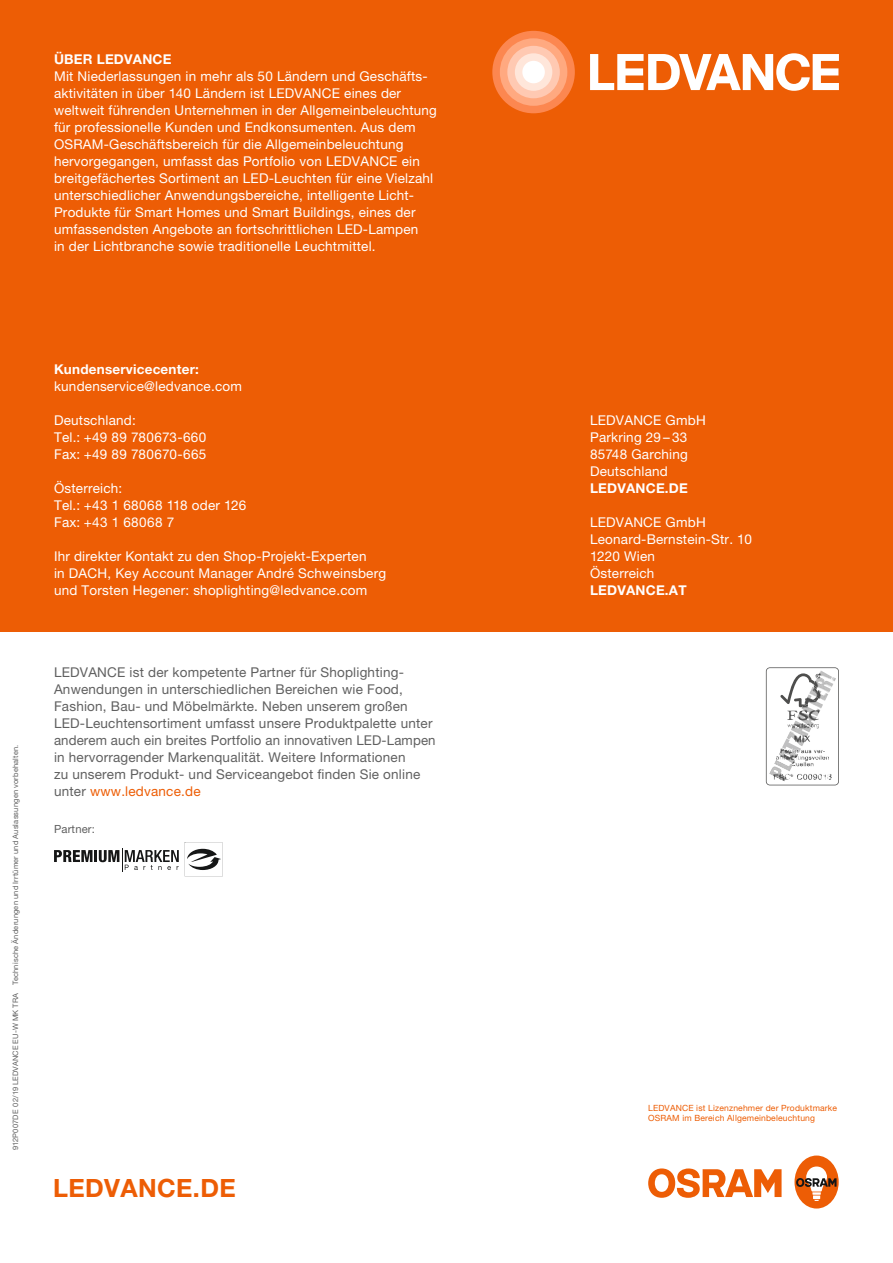
<style>
.page{position:relative;width:893px;height:1263px;background:#fff}
.page>*{position:absolute;margin:0;border:0;box-sizing:border-box;transform-origin:0 0}
.t1{font:700 25.2px "Helvetica Neue LT Pro";letter-spacing:.015em;color:#ed5d05}
.t2{font:13.5px/17px "Helvetica Neue LT Pro";letter-spacing:.015em;color:#fff}
.t3{font:13.5px/17px "Helvetica Neue LT Pro";letter-spacing:.015em;color:#606060}
.t4{font:700 13.5px "Helvetica Neue LT Pro";letter-spacing:.015em;color:#fff}
.t5{font:11.25px "Helvetica Neue LT Pro";letter-spacing:.015em;color:#606060}
.t6{font:8.55px/10.6px "Helvetica Neue LT Pro";letter-spacing:.02em;color:#ed5d05}
.t7{font:7.5px "Helvetica Neue LT Pro";letter-spacing:.02em;color:#606060}
.s1{color:#ed5d05}
</style>
<div class="page">
<div style="left:0;top:0;width:893px;height:631px;background:#ed5d05"></div>
<svg style="left:590px;top:53px;width:249px;height:38px"></svg>
<div style="left:492px;top:31px;width:83px;height:82px;background:#fc8750;border-radius:50%"></div>
<div style="left:500px;top:38px;width:67px;height:68px;background:#ffa980;border-radius:50%"></div>
<div style="left:507px;top:46px;width:53px;height:52px;background:#ffc9b2;border-radius:50%"></div>
<div style="left:515px;top:53px;width:37px;height:38px;background:#ffe6da;border-radius:50%"></div>
<div style="left:522px;top:61px;width:23px;height:22px;background:#fff;border-radius:50%"></div>
<div style="left:794px;top:1155px;width:45px;height:53px;background:#ed5d05;border-radius:50%"></div>
<svg style="left:648px;top:1168px;width:133px;height:30px"></svg>
<svg style="left:796px;top:1166px;width:40px;height:35px"></svg>
<svg style="left:54px;top:848px;width:125px;height:24px"></svg>
<svg style="left:185px;top:842px;width:38px;height:34px"></svg>
<svg style="left:766px;top:667px;width:73px;height:118px"></svg>
<img style="left:769px;top:748px;width:29px;height:33px">
<img style="left:797px;top:773px;width:35px;height:7px">
<p class="t4" style="left:54px;top:54px;width:119px">ÜBER LEDVANCE</p>
<p class="t2" style="left:54px;top:69px;width:384px">Mit Niederlassungen in mehr als 50 Ländern und Geschäfts&shy;aktivitäten in über 140 Ländern ist LEDVANCE eines der weltweit führenden Unternehmen in der Allgemeinbeleuchtung für professionelle Kunden und Endkonsumenten. Aus dem OSRAM-Geschäftsbereich für die Allgemeinbeleuchtung hervorgegangen, umfasst das Portfolio von LEDVANCE ein breitgefächertes Sortiment an LED-Leuchten für eine Vielzahl unterschiedlicher Anwendungsbereiche, intelligente Licht-Produkte für Smart Homes und Smart Buildings, eines der umfassendsten Angebote an fortschrittlichen LED-Lampen<br>in der Lichtbranche sowie traditionelle Leuchtmittel.</p>
<p class="t7" style="left:13px;top:1150px;width:407px;rotate:-90deg">912P007DE 02/19 LEDVANCE EU-W MK TRA Technische Änderungen und Irrtümer und Auslassungen vorbehalten.</p>
<p class="t4" style="left:54px;top:365px;width:146px">Kundenservicecenter:</p>
<p class="t2" style="left:54px;top:379px;width:189px">kundenservice@ledvance.com</p>
<p class="t2" style="left:54px;top:413px;width:154px">Deutschland:<br>Tel.: +49 89 780673-660<br>Fax: +49 89 780670-665</p>
<p class="t2" style="left:54px;top:481px;width:194px">Österreich:<br>Tel.: +43 1 68068 118 oder 126<br>Fax: +43 1 68068 7</p>
<p class="t2" style="left:54px;top:550px;width:334px">Ihr direkter Kontakt zu den Shop-Projekt-Experten<br>in DACH, Key Account Manager André Schweinsberg und Torsten Hegener: shoplighting@ledvance.com</p>
<p class="t3" style="left:54px;top:665px;width:383px">LEDVANCE ist der kompetente Partner für Shoplighting-Anwendungen in unterschiedlichen Bereichen wie Food, Fashion, Bau- und Möbelmärkte. Neben unserem großen LED-Leuchtensortiment umfasst unsere Produktpalette unter anderem auch ein breites Portfolio an innovativen LED-Lampen in hervorragender Markenqualität. Weitere Informationen<br>zu unserem Produkt- und Serviceangebot finden Sie online unter <span class="s1">www.ledvance.de</span></p>
<p class="t5" style="left:54px;top:825px;width:42px">Partner:</p>
<h1 class="t1" style="left:53px;top:1179px;width:184px">LEDVANCE.DE</h1>
<p class="t2" style="left:590px;top:413px;width:117px">LEDVANCE GmbH<br>Parkring 29 – 33<br>85748 Garching<br>Deutschland</p>
<p class="t4" style="left:590px;top:484px;width:99px">LEDVANCE.DE</p>
<p class="t2" style="left:590px;top:515px;width:163px">LEDVANCE GmbH<br>Leonard-Bernstein-Str. 10<br>1220 Wien<br>Österreich</p>
<p class="t4" style="left:590px;top:586px;width:98px">LEDVANCE.AT</p>
<p class="t6" style="left:648px;top:1103px;width:190px">LEDVANCE ist Lizenznehmer der Produktmarke<br>OSRAM im Bereich Allgemeinbeleuchtung</p>
</div>
